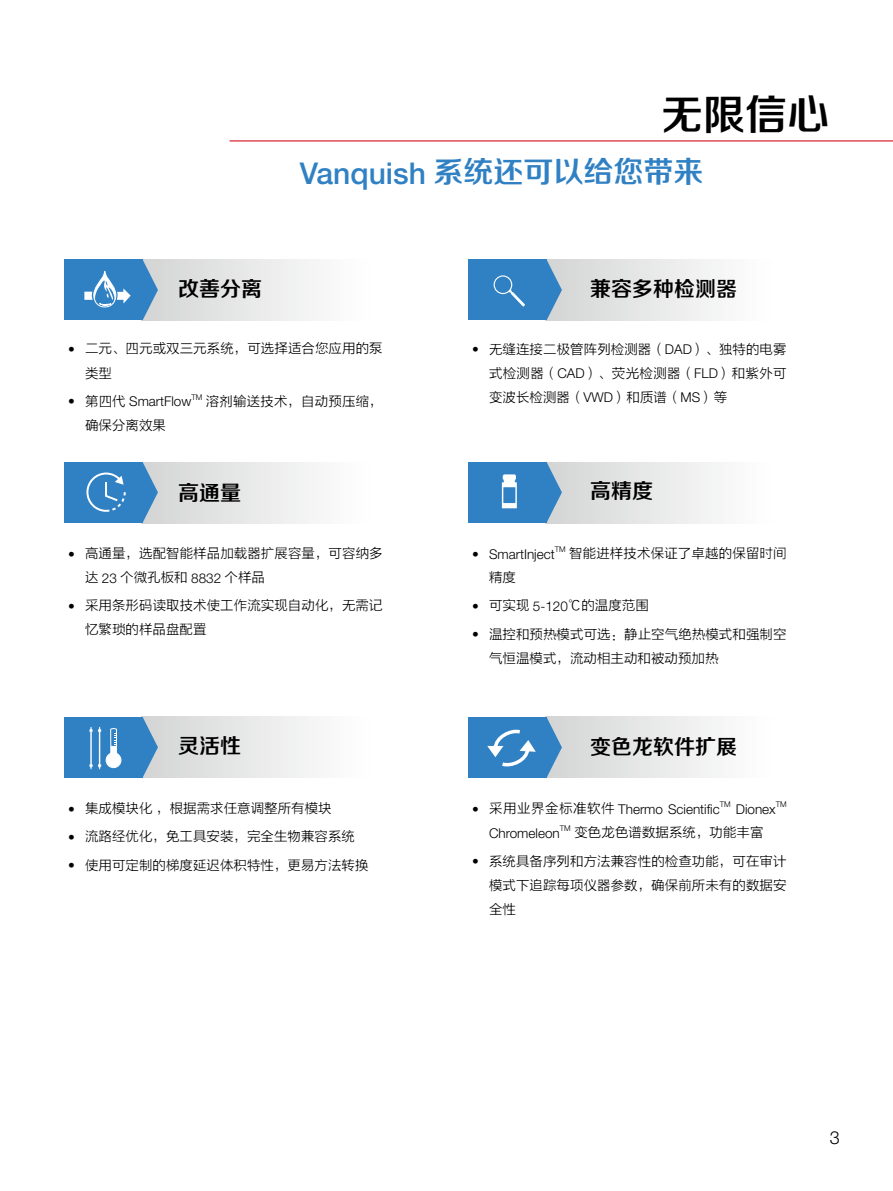
<style>
.page{position:relative;width:893px;height:1191px;background:#fff}
.page>*{position:absolute;margin:0;border:0;box-sizing:border-box;transform-origin:0 0}
.t1{font:42px "FZZZHONGJW GB1 0";color:#000}
.t2{font:30px "FZZZHONGJW GB1 0";color:#3081c4}
.t3{font:21px "FZZZHONGJW GB1 0";color:#000}
.t4{font:300 18px "Helvetica Neue LT Pro";color:#000}
.t5{font:13.5px/24px "FZLTXHK";color:#000}
.t6{font:300 13.5px "Helvetica Neue LT Pro";color:#000}
.t7{font:300 7.8px "Helvetica Neue LT Pro";color:#000}
.s1{font-family:"Helvetica Neue LT Std";font-weight:500}
.s2{font-family:"Helvetica Neue LT Pro";font-weight:300}
.s3{font-family:"FZLTXHK";font-weight:400}
</style>
<div class="page">
<div style="left:142px;top:259px;width:234px;height:61px;background:linear-gradient(to right,#d4d4d5,#fff)"></div>
<div style="left:545px;top:259px;width:234px;height:61px;background:linear-gradient(to right,#d4d4d5,#fff)"></div>
<div style="left:142px;top:462px;width:234px;height:61px;background:linear-gradient(to right,#d4d4d5,#fff)"></div>
<div style="left:545px;top:462px;width:234px;height:61px;background:linear-gradient(to right,#d4d4d5,#fff)"></div>
<div style="left:142px;top:717px;width:234px;height:60px;background:linear-gradient(to right,#d4d4d5,#fff)"></div>
<div style="left:545px;top:717px;width:234px;height:60px;background:linear-gradient(to right,#d4d4d5,#fff)"></div>
<svg style="left:143px;top:259px;width:15px;height:61px"></svg>
<div style="left:64px;top:259px;width:79px;height:61px;background:#3081c4"></div>
<svg style="left:143px;top:462px;width:15px;height:61px"></svg>
<div style="left:64px;top:462px;width:79px;height:61px;background:#3081c4"></div>
<svg style="left:143px;top:717px;width:15px;height:60px"></svg>
<div style="left:64px;top:717px;width:79px;height:60px;background:#3081c4"></div>
<svg style="left:546px;top:462px;width:16px;height:61px"></svg>
<div style="left:468px;top:462px;width:78px;height:61px;background:#3081c4"></div>
<svg style="left:546px;top:717px;width:16px;height:61px"></svg>
<div style="left:468px;top:717px;width:78px;height:61px;background:#3081c4"></div>
<svg style="left:546px;top:259px;width:16px;height:61px"></svg>
<div style="left:468px;top:259px;width:78px;height:61px;background:#3081c4"></div>
<svg style="left:84px;top:271px;width:47px;height:37px"></svg>
<svg style="left:739px;top:747px;width:6px;height:5px"></svg>
<svg style="left:502px;top:474px;width:15px;height:34px"></svg>
<svg style="left:89px;top:727px;width:33px;height:42px"></svg>
<svg style="left:494px;top:275px;width:31px;height:31px"></svg>
<svg style="left:86px;top:472px;width:40px;height:40px"></svg>
<svg style="left:487px;top:729px;width:49px;height:38px"></svg>
<hr style="left:230px;top:140px;width:663px;height:1px;background:#d0121b">
<h3 class="t3" style="left:178px;top:277px;width:86px">改善分离</h3>
<h1 class="t1" style="left:661px;top:91px;width:169px">无限信心</h1>
<h2 class="t2" style="left:300px;top:155px;width:405px"><span class="s1">Vanquish</span> 系统还可以给您带来</h2>
<h3 class="t3" style="left:590px;top:277px;width:148px">兼容多种检测器</h3>
<p class="t5" style="left:85px;top:337px;width:299px;text-indent:-17px"><span class="s2">•</span> 二元、四元或双三元系统，可选择适合您应用的泵类型</p>
<p class="t6" style="left:68px;top:393px;width:125px">• <span class="s3">第四代</span> SmartFlow</p>
<p class="t7" style="left:191px;top:392px;width:12px">TM</p>
<p class="t5" style="left:206px;top:389px;width:178px">溶剂输送技术，自动预压缩，</p>
<p class="t5" style="left:85px;top:413px;width:82px">确保分离效果</p>
<h3 class="t3" style="left:178px;top:481px;width:65px">高通量</h3>
<p class="t5" style="left:85px;top:542px;width:299px;text-indent:-17px"><span class="s2">•</span> 高通量，选配智能样品加载器扩展容量，可容纳多达 <span class="s2">23</span> 个微孔板和 <span class="s2">8832</span> 个样品</p>
<p class="t5" style="left:85px;top:594px;width:299px;text-indent:-17px"><span class="s2">•</span> 采用条形码读取技术使工作流实现自动化，无需记忆繁琐的样品盘配置</p>
<h3 class="t3" style="left:178px;top:734px;width:65px">灵活性</h3>
<p class="t5" style="left:68px;top:796px;width:265px"><span class="s2">•</span> 集成模块化，根据需求任意调整所有模块</p>
<p class="t5" style="left:68px;top:825px;width:289px"><span class="s2">•</span> 流路经优化，免工具安装，完全生物兼容系统</p>
<p class="t5" style="left:68px;top:853px;width:302px"><span class="s2">•</span> 使用可定制的梯度延迟体积特性，更易方法转换</p>
<p class="t5" style="left:489px;top:337px;width:299px;text-align:justify;text-indent:-17px"><span class="s2">•</span> 无缝连接二极管阵列检测器（<span class="s2">DAD</span>）、独特的电雾式检测器（<span class="s2">CAD</span>）、荧光检测器（<span class="s2">FLD</span>）和紫外可变波长检测器（<span class="s2">VWD</span>）和质谱（<span class="s2">MS</span>）等</p>
<h3 class="t3" style="left:590px;top:479px;width:64px">高精度</h3>
<p class="t6" style="left:472px;top:546px;width:84px">• SmartInject</p>
<p class="t7" style="left:555px;top:544px;width:12px">TM</p>
<p class="t5" style="left:569px;top:542px;width:219px">智能进样技术保证了卓越的保留时间</p>
<p class="t5" style="left:489px;top:566px;width:28px">精度</p>
<p class="t5" style="left:472px;top:594px;width:178px"><span class="s2">•</span> 可实现 <span class="s2">5-120</span>℃的温度范围</p>
<p class="t5" style="left:489px;top:622px;width:299px;text-indent:-17px"><span class="s2">•</span> 温控和预热模式可选：静止空气绝热模式和强制空气恒温模式，流动相主动和被动预加热</p>
<h3 class="t3" style="left:590px;top:734px;width:148px">变色龙软件扩展</h3>
<p class="t6" style="left:472px;top:801px;width:249px">• <span class="s3">采用业界金标准软件</span> Thermo Scientific</p>
<p class="t7" style="left:720px;top:799px;width:12px">TM</p>
<p class="t7" style="left:776px;top:799px;width:12px">TM</p>
<p class="t6" style="left:736px;top:801px;width:42px">Dionex</p>
<p class="t6" style="left:489px;top:825px;width:72px">Chromeleon</p>
<p class="t7" style="left:560px;top:823px;width:12px">TM</p>
<p class="t5" style="left:574px;top:820px;width:190px">变色龙色谱数据系统，功能丰富</p>
<p class="t5" style="left:489px;top:849px;width:299px;text-align:justify;text-indent:-17px"><span class="s2">•</span> 系统具备序列和方法兼容性的检查功能，可在审计模式下追踪每项仪器参数，确保前所未有的数据安全性</p>
<h3 class="t4" style="left:830px;top:1126px;width:12px">3</h3>
</div>
